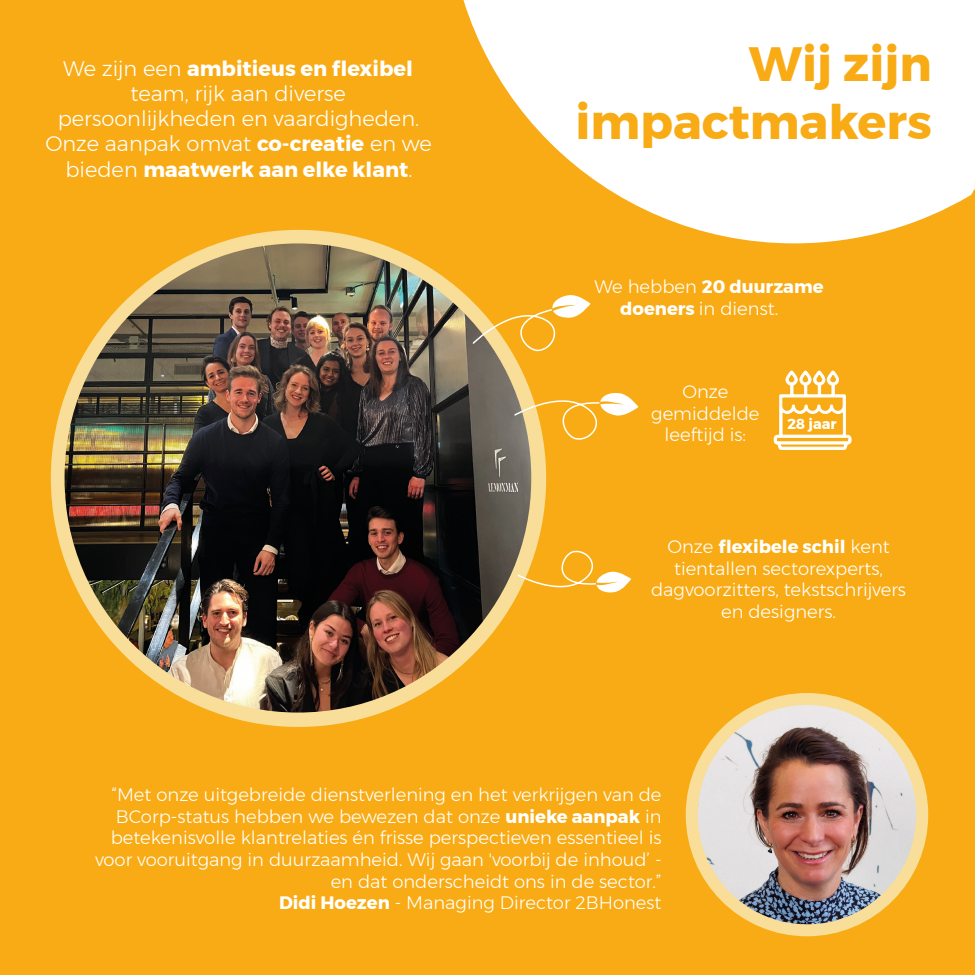
<style>
.page{position:relative;width:975px;height:975px;background:#f8ab14}
.page>*{position:absolute;margin:0;border:0;box-sizing:border-box;transform-origin:0 0}
.t1{font:700 48px/57.6px "Montserrat";color:#f8ab14;text-align:right}
.t2{font:300 21px/25.2px "Montserrat";color:#fff;text-align:center}
.t3{font:300 18px/21.6px "Montserrat";color:#fff;text-align:center}
.t4{font:700 14.4px "Montserrat";color:#fff}
.s1{font-weight:700}
</style>
<div class="page">
<svg style="left:463px;top:0;width:512px;height:243px;fill:#fff"></svg>
<div style="left:51px;top:230px;width:495px;height:497px;background:#f9de99;border-radius:50%"></div>
<img style="left:65px;top:243px;width:466px;height:470px;border-radius:233px">
<svg style="left:773px;top:370px;width:79px;height:80px"></svg>
<svg style="left:517px;top:548px;width:114px;height:47px"></svg>
<svg style="left:514px;top:392px;width:124px;height:50px"></svg>
<svg style="left:472px;top:295px;width:119px;height:58px"></svg>
<img style="left:685px;top:693px;width:244px;height:244px">
<div style="left:686px;top:693px;width:242px;height:243px;border:12px solid #f9de99;border-radius:50%"></div>
<p class="t2" style="left:45px;top:55px;width:388px">We zijn een <span class="s1">ambitieus en flexibel </span>team, rijk aan diverse persoonlijkheden en vaardigheden.<br>Onze aanpak omvat <span class="s1">co-creatie</span> en we bieden <span class="s1">maatwerk aan elke klant</span>.</p>
<h1 class="t1" style="left:575px;top:36px;width:358px">Wij zijn impactmakers</h1>
<p class="t3" style="left:620px;top:276px;width:205px;text-align:left;text-indent:-26px">We hebben <span class="s1">20 duurzame doeners</span> in dienst.</p>
<p class="t3" style="left:651px;top:381px;width:110px">Onze gemiddelde leeftijd is:</p>
<p class="t4" style="left:787px;top:412px;width:51px">28 jaar</p>
<p class="t3" style="left:651px;top:535px;width:256px">Onze <span class="s1">flexibele schil</span> kent tientallen sectorexperts, dagvoorzitters, tekstschrijvers en designers.</p>
<p class="t3" style="left:95px;top:784px;width:568px;text-align:right">“Met onze uitgebreide dienstverlening en het verkrijgen van de BCorp-status hebben we bewezen dat onze <span class="s1">unieke aanpak</span> in betekenisvolle klantrelaties én frisse perspectieven essentieel is voor vooruitgang in duurzaamheid. Wij gaan 'voorbij de inhoud’ - en dat onderscheidt ons in de sector.”<br><span class="s1">Didi Hoezen</span> - Managing Director 2BHonest</p>
</div>
